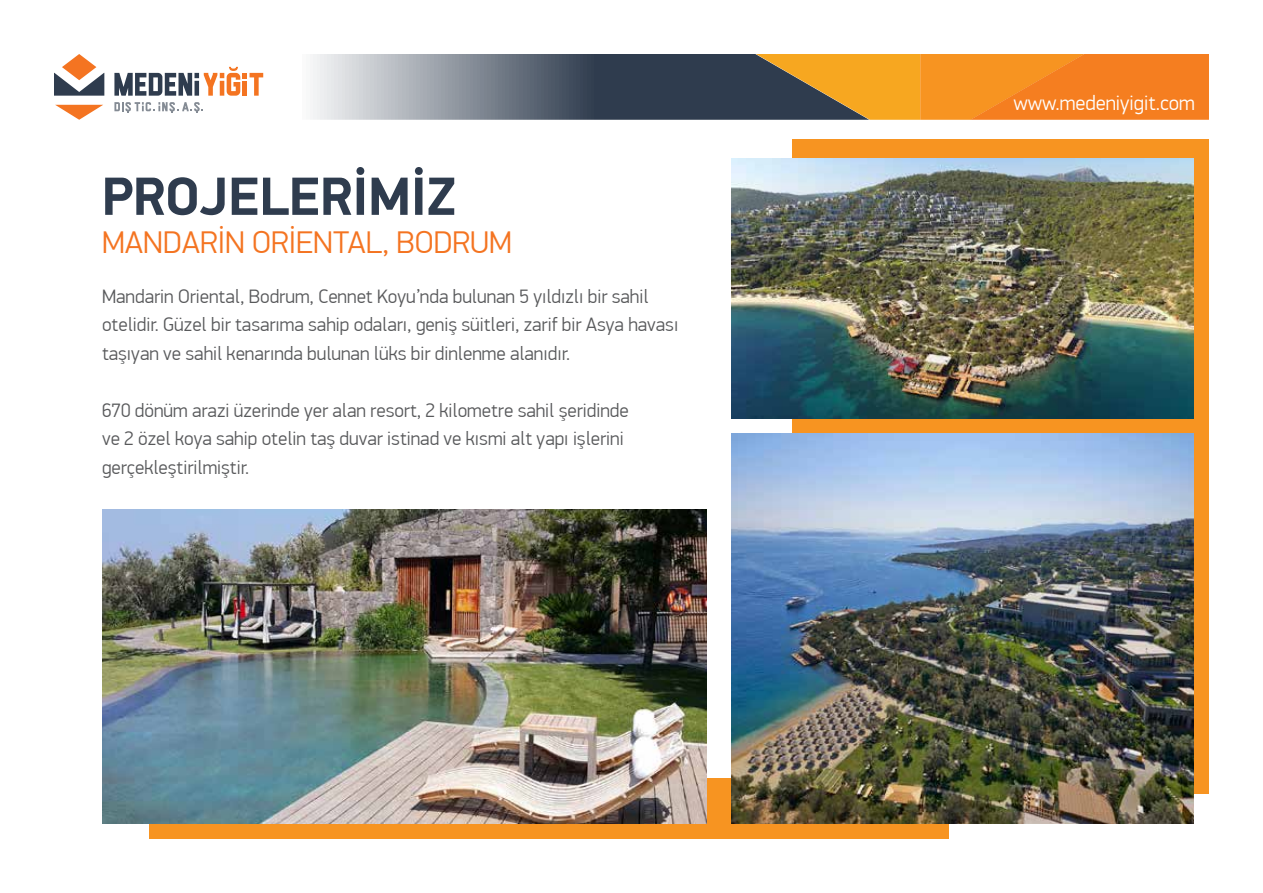
<style>
.page{position:relative;width:1263px;height:893px;background:#fff}
.page>*{position:absolute;margin:0;border:0;box-sizing:border-box;transform-origin:0 0}
.t1{font:700 54px "PF Din Display Pro";color:#2f3c4e}
.t2{font:300 31.5px "PF Din Display Pro";color:#f47421}
.t3{font:300 21px "PF Din Display Pro";color:#fff}
.t4{font:300 19.5px/28.5px "PF Din Display Pro";color:#58595b}
</style>
<div class="page">
<svg style="left:792px;top:139px;width:417px;height:655px;background:#e8922b"></svg>
<div style="left:149px;top:778px;width:799px;height:61px;background:#f79421"></div>
<svg style="left:114px;top:67px;width:149px;height:29px"></svg>
<svg style="left:55px;top:105px;width:48px;height:15px"></svg>
<svg style="left:54px;top:54px;width:50px;height:42px"></svg>
<svg style="left:114px;top:102px;width:89px;height:11px"></svg>
<svg style="left:313px;top:54px;width:896px;height:66px;background:#a67f56"></svg>
<img style="left:731px;top:159px;width:462px;height:259px">
<img style="left:731px;top:434px;width:462px;height:389px">
<img style="left:102px;top:509px;width:605px;height:314px">
<h1 class="t1" style="left:102px;top:164px;width:355px">PROJELERİMİZ</h1>
<h2 class="t2" style="left:102px;top:224px;width:411px">MANDARİN ORİENTAL, BODRUM</h2>
<p class="t4" style="left:102px;top:282px;width:578px">Mandarin Oriental, Bodrum, Cennet Koyu’nda bulunan 5 yıldızlı bir sahil otelidir. Güzel bir tasarıma sahip odaları, geniş süitleri, zarif bir Asya havası taşıyan ve sahil kenarında bulunan lüks bir dinlenme alanıdır.</p>
<p class="t4" style="left:102px;top:396px;width:528px">670 dönüm arazi üzerinde yer alan resort, 2 kilometre sahil şeridinde ve 2 özel koya sahip otelin taş duvar istinad ve kısmi alt yapı işlerini gerçekleştirilmiştir.</p>
<p class="t3" style="left:1013px;top:91px;width:183px">www.medeniyigit.com</p>
</div>
